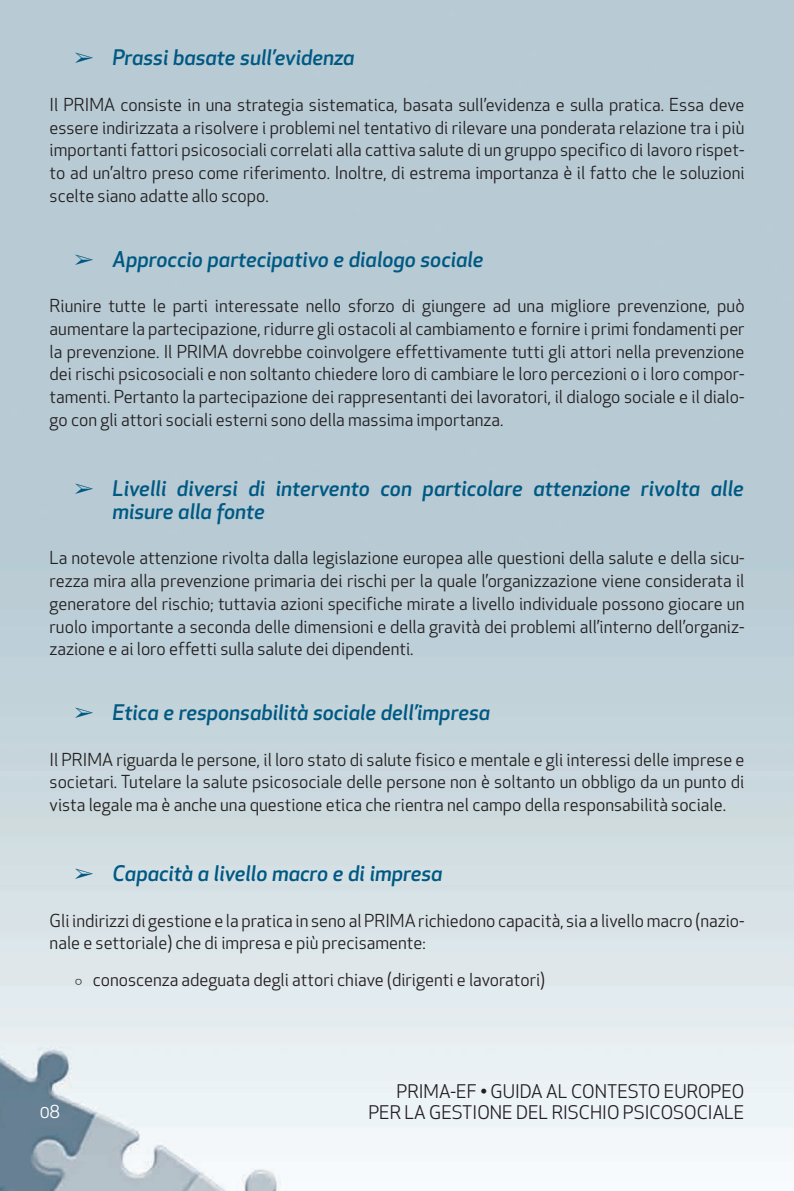
<style>
.page{position:relative;width:794px;height:1191px;background:#fff}
.page>*{position:absolute;margin:0;border:0;box-sizing:border-box;transform-origin:0 0}
.t1{font:italic 500 21px/22.8px "Apex New";color:#005983}
.t2{font:18.38px "Apex New";color:#231f20}
.t3{font:17.5px/22.8px "Apex New";color:#231f20;text-align:justify}
.t4{font:17.5px "Apex New";color:#fff}
.s1{font-family:"Apex Sans Light T";font-size:22.75px}
</style>
<div class="page">
<img style="left:0;top:0;width:794px;height:1191px">
<p class="t1" style="left:74px;top:49px;width:281px">➢ Prassi basate sull’evidenza</p>
<p class="t3" style="left:50px;top:95px;width:696px">Il PRIMA consiste in una strategia sistematica, basata sull’evidenza e sulla pratica. Essa deve essere indirizzata a risolvere i problemi nel tentativo di rilevare una ponderata relazione tra i più importanti fattori psicosociali correlati alla cattiva salute di un gruppo specifico di lavoro rispet&shy;to ad un’altro preso come riferimento. Inoltre, di estrema importanza è il fatto che le soluzioni scelte siano adatte allo scopo.</p>
<p class="t1" style="left:74px;top:250px;width:411px">➢ Approccio partecipativo e dialogo sociale</p>
<p class="t3" style="left:50px;top:296px;width:696px">Riunire tutte le parti interessate nello sforzo di giungere ad una migliore prevenzione, può aumentare la partecipazione, ridurre gli ostacoli al cambiamento e fornire i primi fondamenti per la prevenzione. Il PRIMA dovrebbe coinvolgere effettivamente tutti gli attori nella prevenzione dei rischi psicosociali e non soltanto chiedere loro di cambiare le loro percezioni o i loro compor&shy;tamenti. Pertanto la partecipazione dei rappresentanti dei lavoratori, il dialogo sociale e il dialo&shy;go con gli attori sociali esterni sono della massima importanza.</p>
<p class="t1" style="left:112px;top:479px;width:633px;text-indent:-38px">➢ Livelli diversi di intervento con particolare attenzione rivolta alle misure alla fonte</p>
<p class="t3" style="left:50px;top:548px;width:696px">La notevole attenzione rivolta dalla legislazione europea alle questioni della salute e della sicu&shy;rezza mira alla prevenzione primaria dei rischi per la quale l’organizzazione viene considerata il generatore del rischio; tuttavia azioni specifiche mirate a livello individuale possono giocare un ruolo importante a seconda delle dimensioni e della gravità dei problemi all’interno dell’organiz&shy;zazione e ai loro effetti sulla salute dei dipendenti.</p>
<p class="t1" style="left:74px;top:703px;width:417px">➢ Etica e responsabilità sociale dell’impresa</p>
<p class="t3" style="left:50px;top:750px;width:696px">Il PRIMA riguarda le persone, il loro stato di salute fisico e mentale e gli interessi delle imprese e societari. Tutelare la salute psicosociale delle persone non è soltanto un obbligo da un punto di vista legale ma è anche una questione etica che rientra nel campo della responsabilità sociale.</p>
<p class="t1" style="left:74px;top:864px;width:370px">➢ Capacità a livello macro e di impresa</p>
<p class="t3" style="left:50px;top:911px;width:696px">Gli indirizzi di gestione e la pratica in seno al PRIMA richiedono capacità, sia a livello macro (nazio&shy;nale e settoriale) che di impresa e più precisamente:</p>
<p class="t3" style="left:74px;top:970px;width:472px"><span class="s1">°</span> conoscenza adeguata degli attori chiave (dirigenti e lavoratori)</p>
<p class="t2" style="left:396px;top:1084px;width:349px">PRIMA-EF • GUIDA AL CONTESTO EUROPEO</p>
<p class="t4" style="left:40px;top:1104px;width:22px">08</p>
<p class="t2" style="left:368px;top:1105px;width:377px">PER LA GESTIONE DEL RISCHIO PSICOSOCIALE</p>
</div>
